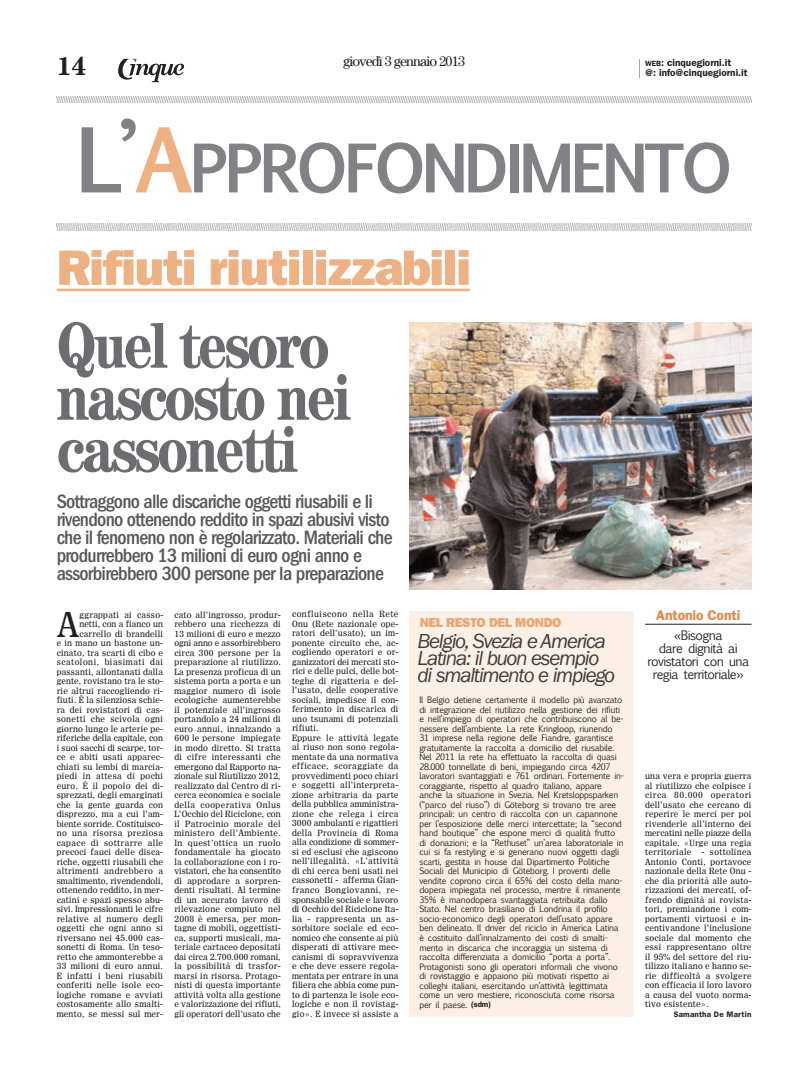
<style>
.page{position:relative;width:794px;height:1078px;background:#fff}
.page>*{position:absolute;margin:0;border:0;box-sizing:border-box;transform-origin:0 0}
.t1{font:700 condensed 65px/52px "Century LT";letter-spacing:-.04em;color:#6c6d70}
.t2{font:700 63.8px "Euphemia UCAS";letter-spacing:-.065em;color:#808285}
.t3{font:50px "ITC Franklin Gothic Std Hvy";letter-spacing:-.03em;color:#edb184}
.t4{font:32.1px "Excelsior Insertio LT";color:#231f20}
.t5{font:700 26px "Century LT";color:#231f20}
.t6{font:italic 21px/17px "ITC Franklin Gothic Std";letter-spacing:-.06em;color:#3e3e3f}
.t7{font:500 condensed 20px/18px "ITC Franklin Gothic Std";letter-spacing:-.035em;color:#57585a}
.t8{font:14px "Century LT";letter-spacing:-.055em;color:#231f20}
.t9{font:600 14px "ITC Franklin Gothic Std";letter-spacing:-.01em;color:#e08545}
.t10{font:13px "ITC Franklin Gothic Std Hvy";letter-spacing:-.025em;color:#eaa573}
.t11{font:12.5px/13px "Euphemia UCAS";letter-spacing:-.05em;color:#231f20;text-align:center}
.t12{font:600 10px/9.5px "ITC Franklin Gothic Std";color:#231f20}
.t13{font:8.5px/9.5px "Euphemia UCAS";letter-spacing:-.025em;color:#231f20}
.t14{font:8px/9.5px "Excelsior Insertio LT";letter-spacing:.025em;color:#231f20;text-align:justify}
.t15{font:600 8px "ITC Franklin Gothic Std";letter-spacing:.025em;color:#231f20}
.s1{font-size:7.5px}
.s2{font-size:85px}
.s3{font-size:85px;color:#edb184}
.s4{font-family:"ITC Franklin Gothic Std";font-weight:600;font-size:8px}
</style>
<div class="page">
<svg style="left:118px;top:59px;width:66px;height:23px"></svg>
<svg style="left:639px;top:59px;width:1px;height:19px"></svg>
<img style="left:57px;top:96px;width:694px;height:6px">
<img style="left:57px;top:224px;width:694px;height:6px">
<hr style="left:57px;top:288px;width:413px;height:3px;background:#edb184">
<img style="left:410px;top:323px;width:341px;height:266px">
<div style="left:410px;top:611px;width:224px;height:405px;background:#fbefe6"></div>
<hr style="left:645px;top:624px;width:106px;height:1px;background:#231f20">
<h3 class="t8" style="left:343px;top:53px;width:123px">giovedì 3 gennaio 2013</h3>
<h3 class="t5" style="left:57px;top:50px;width:31px">14</h3>
<p class="t12" style="left:645px;top:59px;width:104px"><span class="s1">WEB</span>: cinquegiorni.it<br>@: info@cinquegiorni.it</p>
<h2 class="t2" style="left:75px;top:123px;width:659px"><span class="s2">L’</span><span class="s3">A</span>PPROFONDIMENTO</h2>
<h3 class="t3" style="left:57px;top:250px;width:416px">Rifiuti riutilizzabili</h3>
<h1 class="t1" style="left:57px;top:318px;width:296px">Quel tesoro nascosto nei cassonetti</h1>
<p class="t7" style="left:57px;top:493px;width:337px">Sottraggono alle discariche oggetti riusabili e li rivendono ottenendo reddito in spazi abusivi visto che il fenomeno non è regolarizzato. Materiali che produrrebbero 13 milioni di euro ogni anno e assorbirebbero 300 persone per la preparazione</p>
<p class="t14" style="left:57px;top:609px;width:108px;text-align:right">ggrappati ai casso-<br>netti, con a fianco un carrello di brandelli<br>e in mano un bastone un&shy;cinato, tra scarti di cibo e scatoloni, biasimati dai passanti, allontanati dalla gente, rovistano tra le sto&shy;rie altrui raccogliendo ri&shy;fiuti. È la silenziosa schie&shy;ra dei rovistatori di cas&shy;sonetti che scivola ogni giorno lungo le arterie pe&shy;riferiche della capitale, con i suoi sacchi di scarpe, tor&shy;ce e abiti usati apparec&shy;chiati su lembi di marcia&shy;piedi in attesa di pochi euro. È il popolo dei di&shy;sprezzati, degli emarginati che la gente guarda con disprezzo, ma a cui l’am&shy;biente sorride. Costituisco&shy;no una risorsa preziosa capace di sottrarre alle precoci fauci delle disca&shy;riche, oggetti riusabili che altrimenti andrebbero a smaltimento, rivendendoli, ottenendo reddito, in mer&shy;catini e spazi spesso abu&shy;sivi. Impressionanti le cifre relative al numero degli oggetti che ogni anno si riversano nei 45.000 cas&shy;sonetti di Roma. Un teso&shy;retto che ammonterebbe a<br>33 milioni di euro annui.<br>E infatti i beni riusabili conferiti nelle isole eco&shy;logiche romane e avviati costosamente allo smalti&shy;mento, se messi sul mer-</p>
<h3 class="t4" style="left:57px;top:604px;width:24px">A</h3>
<p class="t14" style="left:174px;top:609px;width:108px">cato all’ingrosso, produr&shy;rebbero una ricchezza di 13 milioni di euro e mezzo ogni anno e assorbirebbero circa 300 persone per la preparazione al riutilizzo.<br>La presenza proficua di un sistema porta a porta e un maggior numero di isole ecologiche aumenterebbe il potenziale all’ingrosso portandolo a 24 milioni di euro annui, innalzando a 600 le persone impiegate in modo diretto. Si tratta di cifre interessanti che emergono dal Rapporto na&shy;zionale sul Riutilizzo 2012, realizzato dal Centro di ri&shy;cerca economica e sociale della cooperativa Onlus L’Occhio del Riciclone, con il Patrocinio morale del ministero dell’Ambiente.<br>In quest’ottica un ruolo fondamentale ha giocato la collaborazione con i ro&shy;vistatori, che ha consentito di approdare a sorpren&shy;denti risultati. Al termine di un accurato lavoro di rilevazione compiuto nel 2008 è emersa, per mon&shy;tagne di mobili, oggettisti&shy;ca, supporti musicali, ma&shy;teriale cartaceo depositati dai circa 2.700.000 romani, la possibilità di trasfor&shy;marsi in risorsa. Protago&shy;nisti di questa importante attività volta alla gestione e valorizzazione dei rifiuti, gli operatori dell’usato che</p>
<p class="t14" style="left:292px;top:609px;width:108px;text-align:left">confluiscono nella Rete<br>Onu (Rete nazionale ope&shy;ratori dell’usato), un im&shy;ponente circuito che, ac&shy;cogliendo operatori e or&shy;ganizzatori dei mercati sto&shy;rici e delle pulci, delle bot&shy;teghe di rigatteria e del&shy;l’usato, delle cooperative sociali, impedisce il con&shy;ferimento in discarica di uno tsunami di potenziali rifiuti.<br>Eppure le attività legate al riuso non sono regola&shy;mentate da una normativa efficace, scoraggiate da provvedimenti poco chiari e soggetti all’interpreta&shy;zione arbitraria da parte della pubblica amministra&shy;zione che relega i circa<br>3000 ambulanti e rigattieri della Provincia di Roma alla condizione di sommer&shy;si ed esclusi che agiscono nell’illegalità. «L’attività di chi cerca beni usati nei cassonetti - afferma Gian&shy;franco Bongiovanni, re&shy;sponsabile sociale e lavoro di Occhio del Riciclone Ita&shy;lia - rappresenta un as&shy;sorbitore sociale ed eco&shy;nomico che consente ai più disperati di attivare mec&shy;canismi di sopravvivenza e che deve essere regola&shy;mentata per entrare in una filiera che abbia come pun&shy;to di partenza le isole eco&shy;logiche e non il rovistag&shy;gio». E invece si assiste a</p>
<h3 class="t10" style="left:420px;top:618px;width:143px">NEL RESTO DEL MONDO</h3>
<h3 class="t6" style="left:417px;top:633px;width:199px">Belgio, Svezia e America<br>Latina: il buon esempio di smaltimento e impiego</h3>
<p class="t13" style="left:419px;top:694px;width:206px">Il Belgio detiene certamente il modello più avanzato di integrazione del riutilizzo nella gestione dei rifiuti e nell’impiego di operatori che contribuiscono al be&shy;nessere dell’ambiente. La rete Kringloop, riunendo 31 imprese nella regione delle Fiandre, garantisce gratuitamente la raccolta a domicilio del riusabile.<br>Nel 2011 la rete ha effettuato la raccolta di quasi 28.000 tonnellate di beni, impiegando circa 4207 lavoratori svantaggiati e 761 ordinari. Fortemente in&shy;coraggiante, rispetto al quadro italiano, appare anche la situazione in Svezia. Nel Kretsloppsparken (“parco del riuso”) di Göteborg si trovano tre aree principali: un centro di raccolta con un capannone per l’esposizione delle merci intercettate; la “second hand boutique” che espone merci di qualità frutto di donazioni; e la “Rethuset” un’area laboratoriale in cui si fa restyling e si generano nuovi oggetti dagli scarti, gestita in house dal Dipartimento Politiche Sociali del Municipio di Göteborg. I proventi delle vendite coprono circa il 65% del costo della mano&shy;dopera impiegata nel processo, mentre il rimanente 35% è manodopera svantaggiata retribuita dallo Stato. Nel centro brasiliano di Londrina il profilo socio-economico degli operatori dell’usato appare ben delineato. Il driver del riciclo in America Latina è costituito dall’innalzamento dei costi di smalti&shy;mento in discarica che incoraggia un sistema di raccolta differenziata a domicilio “porta a porta”.<br>Protagonisti sono gli operatori informali che vivono di rovistaggio e appaiono più motivati rispetto ai colleghi italiani, esercitando un’attività legittimata come un vero mestiere, riconosciuta come risorsa per il paese. <span class="s4">(sdm)</span></p>
<h3 class="t9" style="left:656px;top:610px;width:85px">Antonio Conti</h3>
<h3 class="t11" style="left:647px;top:628px;width:103px">«Bisogna<br>dare dignità ai rovistatori con una regia territoriale»</h3>
<p class="t14" style="left:645px;top:771px;width:108px">una vera e propria guerra al riutilizzo che colpisce i circa 80.000 operatori dell’usato che cercano di reperire le merci per poi rivenderle all’interno dei mercatini nelle piazze della capitale. «Urge una regia territoriale</p>
<p class="t14" style="left:645px;top:847px;width:108px;text-indent:56px">- sottolinea Antonio Conti, portavoce nazionale della Rete Onu - che dia priorità alle auto&shy;rizzazioni dei mercati, of&shy;frendo dignità ai rovista&shy;tori, premiandone i com&shy;portamenti virtuosi e in&shy;centivandone l’inclusione sociale dal momento che essi rappresentano oltre il 95% del settore del riu&shy;tilizzo italiano e hanno se&shy;rie difficoltà a svolgere con efficacia il loro lavoro a causa del vuoto norma&shy;tivo esistente».</p>
<p class="t15" style="left:673px;top:1011px;width:79px">Samantha De Martin</p>
</div>
